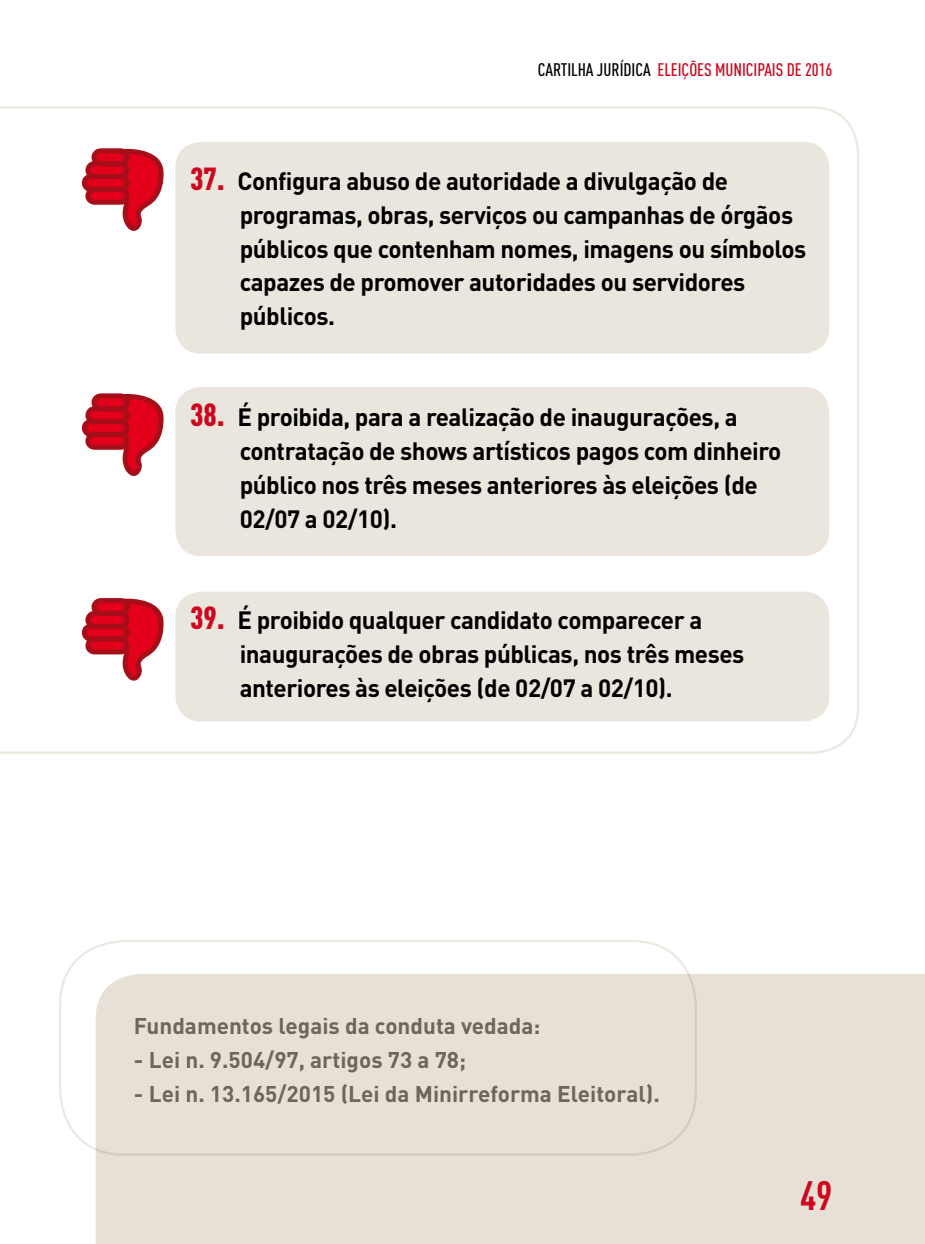
<style>
.page{position:relative;width:925px;height:1244px;background:#fff}
.page>*{position:absolute;margin:0;border:0;box-sizing:border-box;transform-origin:0 0}
.t1{font:700 condensed 40.5px "DIN Pro";color:#cd071e}
.t2{font:700 24.75px/33.8px "DIN Pro";letter-spacing:-.02em;color:#000}
.t3{font:700 22.5px "DIN Pro";color:#6d675a}
.t4{font:500 condensed 18px "DIN Pro";color:#cd071e}
.s1{color:#000}
.s2{font-weight:900;font-stretch:condensed;font-size:31.5px;color:#cd071e}
</style>
<div class="page">
<svg style="left:0;top:106px;width:859px;height:648px"></svg>
<div style="left:96px;top:974px;width:829px;height:270px;background:#e6e0d6"></div>
<div style="left:175px;top:592px;width:654px;height:129px;background:#eae5dd;border-radius:26px"></div>
<svg style="left:80px;top:597px;width:84px;height:87px"></svg>
<div style="left:175px;top:387px;width:654px;height:169px;background:#eae5dd;border-radius:26px"></div>
<svg style="left:80px;top:393px;width:84px;height:86px"></svg>
<div style="left:175px;top:142px;width:654px;height:211px;background:#eae5dd;border-radius:26px"></div>
<svg style="left:80px;top:148px;width:84px;height:86px"></svg>
<div style="left:59px;top:940px;width:638px;height:215px;border:2px solid #ede9e1;border-radius:64px"></div>
<p class="t4" style="left:538px;top:56px;width:296px"><span class="s1">CARTILHA JURÍDICA</span> ELEIÇÕES MUNICIPAIS DE 2016</p>
<p class="t2" style="left:240px;top:161px;width:568px;text-indent:-50px"><span class="s2">37.</span> Configura abuso de autoridade a divulgação de programas, obras, serviços ou campanhas de órgãos públicos que contenham nomes, imagens ou símbolos capazes de promover autoridades ou servidores públicos.</p>
<p class="t2" style="left:240px;top:398px;width:543px;text-indent:-50px"><span class="s2">38.</span> É proibida, para a realização de inaugurações, a contratação de shows artísticos pagos com dinheiro público nos três meses anteriores às eleições (de 02/07 a 02/10).</p>
<p class="t2" style="left:240px;top:600px;width:506px;text-indent:-50px"><span class="s2">39.</span> É proibido qualquer candidato comparecer a inaugurações de obras públicas, nos três meses anteriores às eleições (de 02/07 a 02/10).</p>
<p class="t3" style="left:134px;top:1007px;width:408px">Fundamentos legais da conduta vedada:</p>
<p class="t3" style="left:134px;top:1041px;width:334px">- Lei n. 9.504/97, artigos 73 a 78;</p>
<p class="t3" style="left:134px;top:1074px;width:527px">- Lei n. 13.165/2015 (Lei da Minirreforma Eleitoral).</p>
<h1 class="t1" style="left:800px;top:1165px;width:34px">49</h1>
</div>
